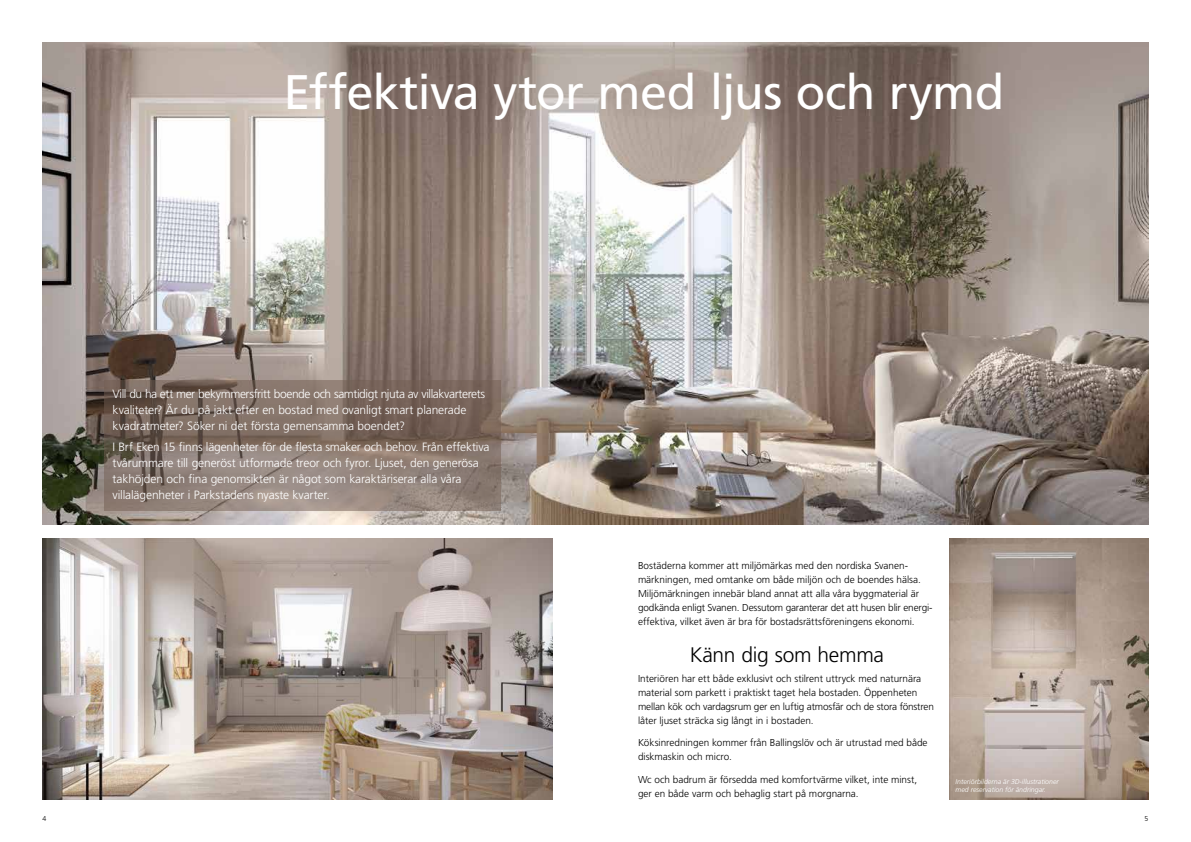
<style>
.page{position:relative;width:1191px;height:842px;background:#fff}
.page>*{position:absolute;margin:0;border:0;box-sizing:border-box;transform-origin:0 0}
.t1{font:48.5px "Frutiger";letter-spacing:-.015em;color:#fff}
.t2{font:300 21px "Frutiger";letter-spacing:-.015em;color:#000}
.t3{font:300 12px/16px "Frutiger";letter-spacing:-.01em;color:#fff}
.t4{font:300 10px/14px "Frutiger";letter-spacing:-.005em;color:#000}
.t5{font:italic 300 7px/8.4px "Frutiger";color:#fff}
.t6{font:300 7px "Frutiger";color:#000}
</style>
<div class="page">
<img style="left:43px;top:43px;width:1105px;height:481px">
<img style="left:43px;top:539px;width:510px;height:260px">
<img style="left:950px;top:539px;width:198px;height:260px">
<svg style="left:104px;top:380px;width:397px;height:130px;background:#847369"></svg>
<h1 class="t1" style="left:283px;top:63px;width:722px">Effektiva ytor med ljus och rymd</h1>
<p class="t3" style="left:113px;top:386px;width:374px">Vill du ha ett mer bekymmersfritt boende och samtidigt njuta av villakvarterets kvaliteter? Är du på jakt efter en bostad med ovanligt smart planerade kvadratmeter? Söker ni det första gemensamma boendet?</p>
<p class="t3" style="left:113px;top:439px;width:378px">I Brf Eken 15 finns lägenheter för de flesta smaker och behov. Från effektiva tvårummare till generöst utformade treor och fyror. Ljuset, den generösa takhöjden och fina genomsikten är något som karaktäriserar alla våra villalägenheter i Parkstadens nyaste kvarter.</p>
<p class="t4" style="left:638px;top:559px;width:296px">Bostäderna kommer att miljömärkas med den nordiska Svanen&shy;märkningen, med omtanke om både miljön och de boendes hälsa.<br>Miljömärkningen innebär bland annat att alla våra byggmaterial är godkända enligt Svanen. Dessutom garanterar det att husen blir energi&shy;effektiva, vilket även är bra för bostadsrättsföreningens ekonomi.</p>
<h2 class="t2" style="left:690px;top:643px;width:196px">Känn dig som hemma</h2>
<p class="t4" style="left:638px;top:671px;width:297px">Interiören har ett både exklusivt och stilrent uttryck med naturnära material som parkett i praktiskt taget hela bostaden. Öppenheten mellan kök och vardagsrum ger en luftig atmosfär och de stora fönstren låter ljuset sträcka sig långt in i bostaden.</p>
<p class="t4" style="left:638px;top:735px;width:291px">Köksinredningen kommer från Ballingslöv och är utrustad med både diskmaskin och micro.</p>
<p class="t4" style="left:638px;top:772px;width:281px">Wc och badrum är försedda med komfortvärme vilket, inte minst, ger en både varm och behaglig start på morgnarna.</p>
<p class="t5" style="left:955px;top:777px;width:105px">Interiörbilderna är 3D-illustrationer med reservation för ändringar.</p>
<p class="t6" style="left:43px;top:814px;width:5px">4</p>
<p class="t6" style="left:1144px;top:814px;width:5px">5</p>
</div>
